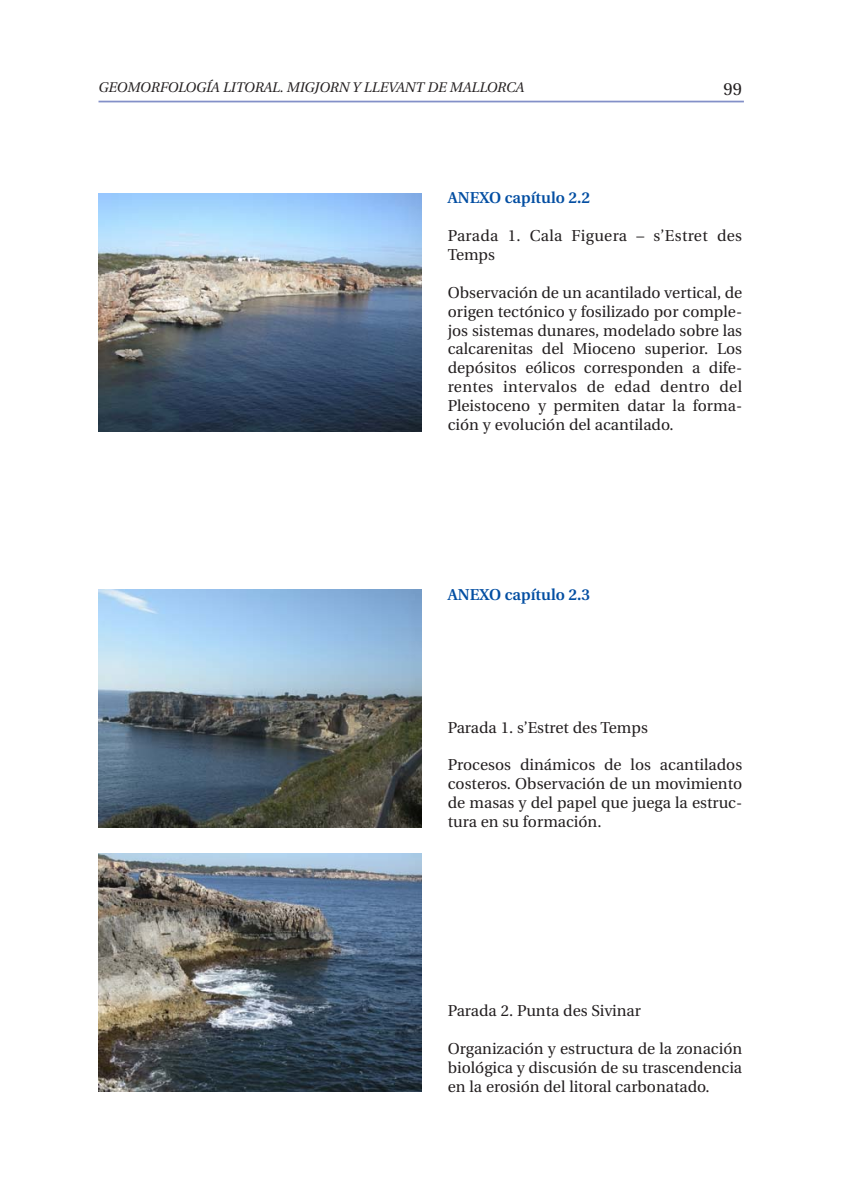
<style>
.page{position:relative;width:844px;height:1191px;background:#fff}
.page>*{position:absolute;margin:0;border:0;box-sizing:border-box;transform-origin:0 0}
.t1{font:17.5px "Utopia";color:#231f20}
.t2{font:15.75px/18.9px "Utopia";color:#231f20;text-align:justify}
.t3{font:15.75px/18.9px "Utopia";letter-spacing:.02em;color:#231f20}
.t4{font:600 15.75px "Utopia";color:#034ea2}
.t5{font:italic 14px "Utopia";color:#231f20}
</style>
<div class="page">
<hr style="left:98px;top:101px;width:645px;height:1px;background:#8390c8">
<img style="left:98px;top:193px;width:323px;height:238px">
<img style="left:98px;top:589px;width:323px;height:238px">
<img style="left:98px;top:853px;width:323px;height:238px">
<p class="t5" style="left:98px;top:80px;width:427px">GEOMORFOLOGÍA LITORAL. MIGJORN Y LLEVANT DE MALLORCA</p>
<p class="t1" style="left:723px;top:82px;width:20px">99</p>
<p class="t4" style="left:447px;top:191px;width:144px">ANEXO capítulo 2.2</p>
<p class="t3" style="left:447px;top:228px;width:296px">Parada 1. Cala Figuera – s’Estret des<br>Temps</p>
<p class="t2" style="left:447px;top:284px;width:296px">Observación de un acantilado vertical, de origen tectónico y fosilizado por comple&shy;jos sistemas dunares, modelado sobre las calcarenitas del Mioceno superior. Los depósitos eólicos corresponden a dife&shy;rentes intervalos de edad dentro del Pleistoceno y permiten datar la forma&shy;ción y evolución del acantilado.</p>
<p class="t4" style="left:447px;top:588px;width:144px">ANEXO capítulo 2.3</p>
<p class="t2" style="left:447px;top:719px;width:201px">Parada 1. s’Estret des Temps</p>
<p class="t2" style="left:447px;top:757px;width:296px">Procesos dinámicos de los acantilados costeros. Observación de un movimiento de masas y del papel que juega la estruc&shy;tura en su formación.</p>
<p class="t2" style="left:447px;top:1002px;width:195px">Parada 2. Punta des Sivinar</p>
<p class="t2" style="left:447px;top:1040px;width:296px">Organización y estructura de la zonación biológica y discusión de su trascendencia en la erosión del litoral carbonatado.</p>
</div>
